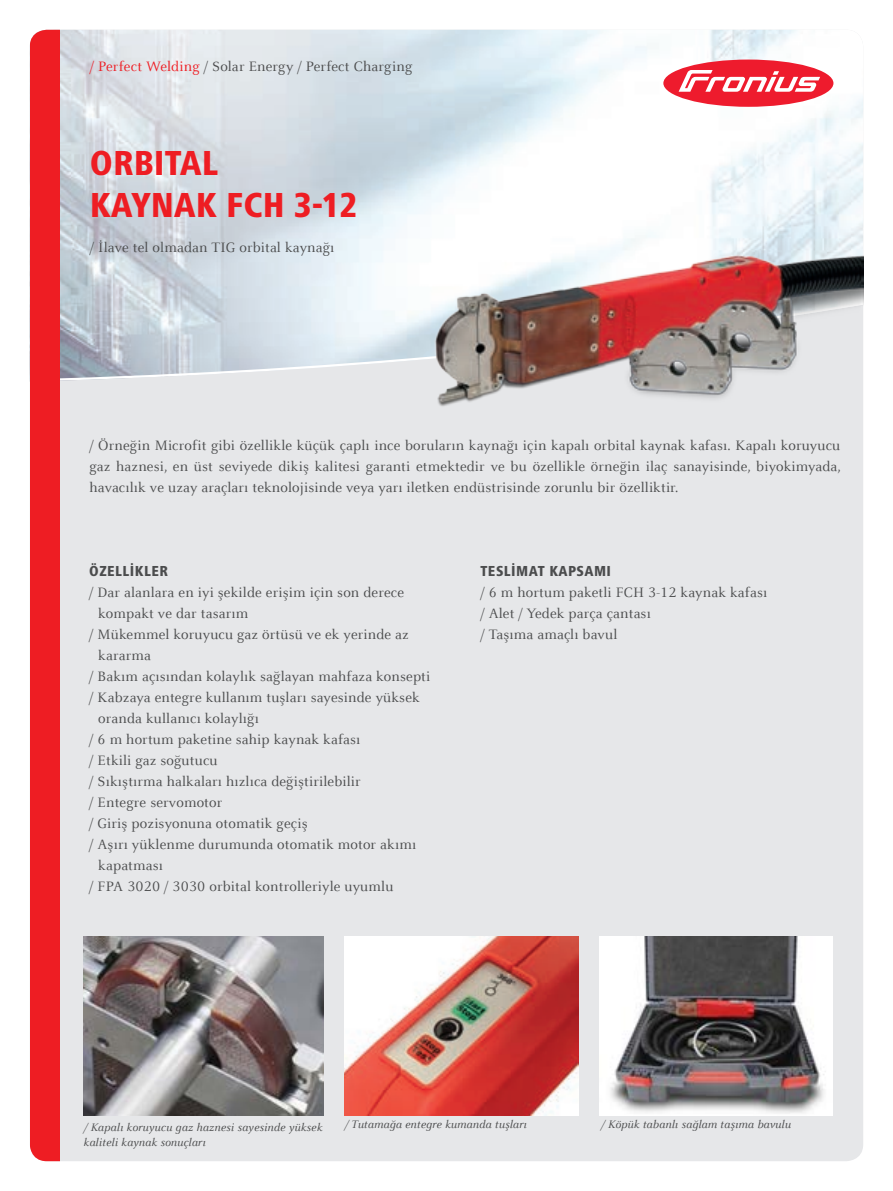
<style>
.page{position:relative;width:893px;height:1191px;background:#fff}
.page>*{position:absolute;margin:0;border:0;box-sizing:border-box;transform-origin:0 0}
.t1{font:800 condensed 36px/42px "Frutiger Next LTW1 G";color:#ee1d23}
.t2{font:15px/21px "Celeste Offc Pro";letter-spacing:.01em;color:#4b4c4d;text-align:justify}
.t3{font:800 condensed 15px "Frutiger Next LTW1 G";letter-spacing:.03em;color:#4b4c4d}
.t4{font:italic 12px/15px "Celeste Offc Pro";letter-spacing:.01em;color:#4b4c4d}
.s1{color:#ee1d23}
</style>
<div class="page">
<div style="left:30px;top:30px;width:833px;height:1131px;background:#e6e7e9;border-radius:17px"></div>
<svg style="left:60px;top:30px;width:803px;height:351px"></svg>
<div style="left:663px;top:60px;width:170px;height:47px;background:#ee1b2d;border-radius:50%"></div>
<svg style="left:679px;top:70px;width:141px;height:22px"></svg>
<div style="left:30px;top:30px;width:30px;height:1131px;background:#ee1d23"></div>
<img style="left:344px;top:936px;width:234px;height:179px">
<img style="left:84px;top:936px;width:239px;height:179px">
<img style="left:599px;top:936px;width:233px;height:179px">
<img style="left:398px;top:233px;width:465px;height:174px">
<p class="t2" style="left:90px;top:55px;width:324px"><span class="s1">/ Perfect Welding</span> / Solar Energy / Perfect Charging</p>
<h1 class="t1" style="left:90px;top:142px;width:269px">ORBITAL<br>KAYNAK FCH 3-12</h1>
<p class="t2" style="left:90px;top:236px;width:246px">/ İlave tel olmadan TIG orbital kaynağı</p>
<p class="t2" style="left:89px;top:434px;width:753px">/ Örneğin Microfit gibi özellikle küçük çaplı ince boruların kaynağı için kapalı orbital kaynak kafası. Kapalı koruyucu gaz haznesi, en üst seviyede dikiş kalitesi garanti etmektedir ve bu özellikle örneğin ilaç sanayisinde, biyokimyada, havacılık ve uzay araçları teknolojisinde veya yarı iletken endüstrisinde zorunlu bir özelliktir.</p>
<p class="t3" style="left:89px;top:562px;width:80px">ÖZELLIKLER</p>
<p class="t2" style="left:89px;top:581px;width:316px">/ Dar alanlara en iyi şekilde erişim için son derece</p>
<p class="t2" style="left:98px;top:602px;width:151px">kompakt ve dar tasarım</p>
<p class="t2" style="left:89px;top:623px;width:321px">/ Mükemmel koruyucu gaz örtüsü ve ek yerinde az</p>
<p class="t2" style="left:98px;top:644px;width:54px">kararma</p>
<p class="t2" style="left:89px;top:665px;width:342px">/ Bakım açısından kolaylık sağlayan mahfaza konsepti</p>
<p class="t2" style="left:89px;top:686px;width:332px">/ Kabzaya entegre kullanım tuşları sayesinde yüksek</p>
<p class="t2" style="left:98px;top:707px;width:162px">oranda kullanıcı kolaylığı</p>
<p class="t2" style="left:89px;top:728px;width:273px">/ 6 m hortum paketine sahip kaynak kafası</p>
<p class="t2" style="left:89px;top:749px;width:130px">/ Etkili gaz soğutucu</p>
<p class="t2" style="left:89px;top:770px;width:273px">/ Sıkıştırma halkaları hızlıca değiştirilebilir</p>
<p class="t2" style="left:89px;top:791px;width:135px">/ Entegre servomotor</p>
<p class="t2" style="left:89px;top:812px;width:220px">/ Giriş pozisyonuna otomatik geçiş</p>
<p class="t2" style="left:89px;top:833px;width:328px">/ Aşırı yüklenme durumunda otomatik motor akımı</p>
<p class="t2" style="left:98px;top:854px;width:66px">kapatması</p>
<p class="t2" style="left:89px;top:875px;width:306px">/ FPA 3020 / 3030 orbital kontrolleriyle uyumlu</p>
<p class="t3" style="left:480px;top:562px;width:132px">TESLİMAT KAPSAMI</p>
<p class="t2" style="left:480px;top:581px;width:288px;text-align:left">/ 6 m hortum paketli FCH 3-12 kaynak kafası / Alet / Yedek parça çantası<br>/ Taşıma amaçlı bavul</p>
<p class="t4" style="left:84px;top:1119px;width:240px">/ Kapalı koruyucu gaz haznesi sayesinde yüksek kaliteli kaynak sonuçları</p>
<p class="t4" style="left:344px;top:1116px;width:184px">/ Tutamağa entegre kumanda tuşları</p>
<p class="t4" style="left:601px;top:1116px;width:191px">/ Köpük tabanlı sağlam taşıma bavulu</p>
</div>
